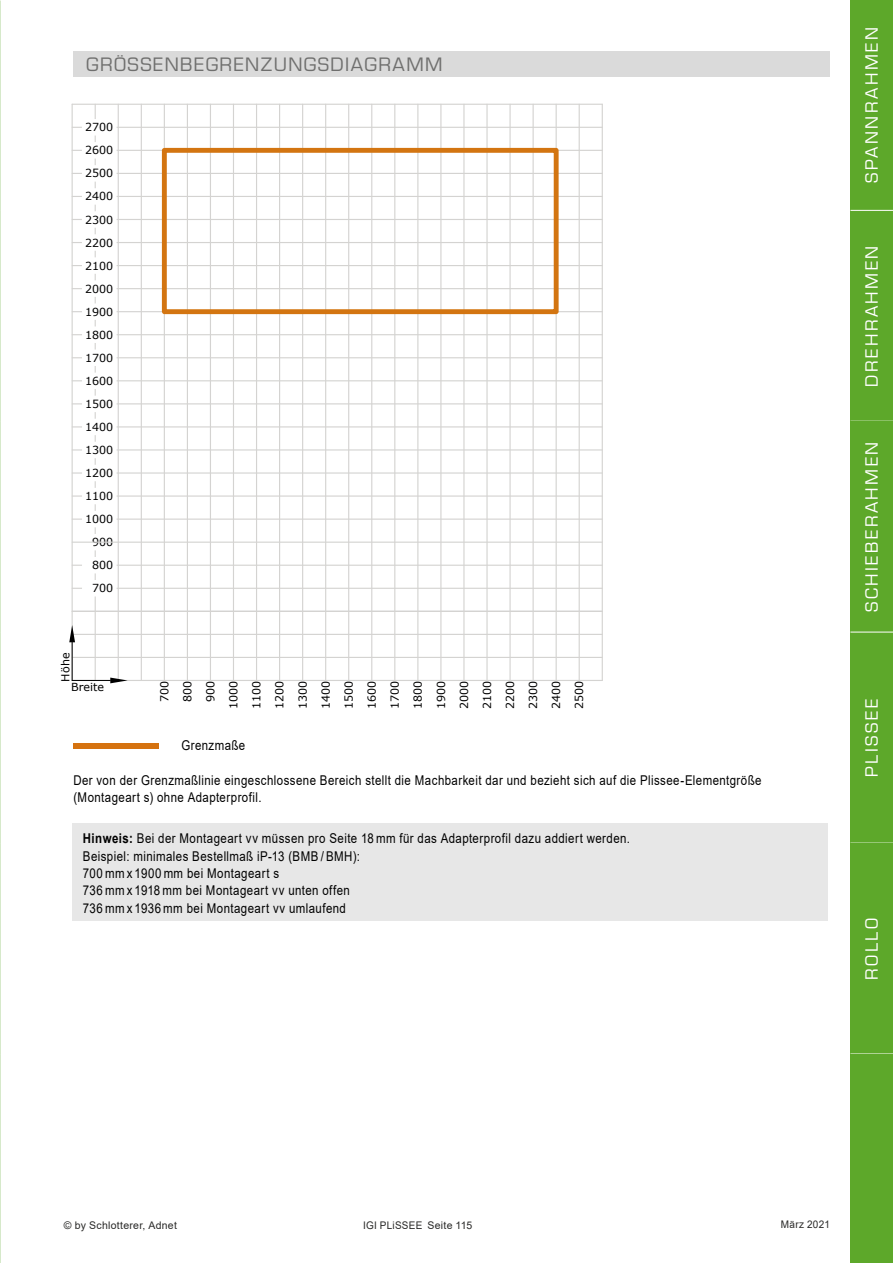
<style>
.page{position:relative;width:893px;height:1263px;background:#fff}
.page>*{position:absolute;margin:0;border:0;box-sizing:border-box;transform-origin:0 0}
.t1{font:18px "Eurostile LT Std";letter-spacing:.08em;color:#6f6f6e}
.t2{font:16.5px "Eurostile LT Std";letter-spacing:.15em;color:#fff}
.t3{font:13.5px/17.2px "Arial";letter-spacing:.035em;color:#000;scale:.85 1}
.t4{font:11.1px/23.1px "Verdana";color:#000;text-align:justify}
.t5{font:10.5px "Arial";letter-spacing:.025em;color:#282827;scale:.95 1}
.t6{font:10.5px "Arial";letter-spacing:.025em;color:#282827}
.s1{font-weight:700}
</style>
<div class="page">
<svg style="left:0;top:1212px;width:1px;height:25px"></svg>
<div style="left:73px;top:51px;width:757px;height:26px;background:#dadada"></div>
<hr style="left:95px;top:104px;width:1px;height:576px;background:#d4d3d1">
<hr style="left:72px;top:104px;width:1px;height:576px;background:#d4d3d1">
<hr style="left:72px;top:588px;width:530px;height:1px;background:#d4d3d1">
<hr style="left:72px;top:565px;width:530px;height:1px;background:#d4d3d1">
<hr style="left:72px;top:518px;width:530px;height:2px;background:#d4d3d1">
<hr style="left:72px;top:495px;width:530px;height:2px;background:#d4d3d1">
<hr style="left:72px;top:472px;width:530px;height:2px;background:#d4d3d1">
<hr style="left:72px;top:449px;width:530px;height:1px;background:#d4d3d1">
<hr style="left:72px;top:426px;width:530px;height:1px;background:#d4d3d1">
<hr style="left:72px;top:403px;width:530px;height:1px;background:#d4d3d1">
<hr style="left:72px;top:380px;width:530px;height:1px;background:#d4d3d1">
<hr style="left:72px;top:357px;width:530px;height:1px;background:#d4d3d1">
<hr style="left:72px;top:334px;width:530px;height:1px;background:#d4d3d1">
<hr style="left:72px;top:311px;width:530px;height:1px;background:#d4d3d1">
<hr style="left:72px;top:288px;width:530px;height:1px;background:#d4d3d1">
<hr style="left:72px;top:265px;width:530px;height:1px;background:#d4d3d1">
<hr style="left:72px;top:242px;width:530px;height:1px;background:#d4d3d1">
<hr style="left:72px;top:219px;width:530px;height:1px;background:#d4d3d1">
<hr style="left:72px;top:196px;width:530px;height:1px;background:#d4d3d1">
<hr style="left:72px;top:173px;width:530px;height:1px;background:#d4d3d1">
<hr style="left:72px;top:150px;width:530px;height:1px;background:#d4d3d1">
<hr style="left:72px;top:127px;width:530px;height:1px;background:#d4d3d1">
<hr style="left:72px;top:104px;width:530px;height:1px;background:#d4d3d1">
<hr style="left:118px;top:104px;width:1px;height:576px;background:#d4d3d1">
<hr style="left:164px;top:104px;width:1px;height:576px;background:#d4d3d1">
<hr style="left:187px;top:104px;width:1px;height:576px;background:#d4d3d1">
<hr style="left:210px;top:104px;width:1px;height:576px;background:#d4d3d1">
<hr style="left:233px;top:104px;width:1px;height:576px;background:#d4d3d1">
<hr style="left:256px;top:104px;width:1px;height:576px;background:#d4d3d1">
<hr style="left:279px;top:104px;width:1px;height:576px;background:#d4d3d1">
<hr style="left:302px;top:104px;width:1px;height:576px;background:#d4d3d1">
<hr style="left:325px;top:104px;width:1px;height:576px;background:#d4d3d1">
<hr style="left:348px;top:104px;width:1px;height:576px;background:#d4d3d1">
<hr style="left:371px;top:104px;width:1px;height:576px;background:#d4d3d1">
<hr style="left:394px;top:104px;width:1px;height:576px;background:#d4d3d1">
<hr style="left:417px;top:104px;width:1px;height:576px;background:#d4d3d1">
<hr style="left:440px;top:104px;width:1px;height:576px;background:#d4d3d1">
<hr style="left:463px;top:104px;width:1px;height:576px;background:#d4d3d1">
<hr style="left:486px;top:104px;width:2px;height:576px;background:#d4d3d1">
<hr style="left:509px;top:104px;width:2px;height:576px;background:#d4d3d1">
<hr style="left:533px;top:104px;width:1px;height:576px;background:#d4d3d1">
<hr style="left:556px;top:104px;width:1px;height:576px;background:#d4d3d1">
<hr style="left:579px;top:104px;width:1px;height:576px;background:#d4d3d1">
<hr style="left:602px;top:104px;width:1px;height:576px;background:#d4d3d1">
<svg style="left:82px;top:488px;width:35px;height:16px"></svg>
<svg style="left:82px;top:442px;width:35px;height:16px"></svg>
<svg style="left:82px;top:396px;width:35px;height:16px"></svg>
<svg style="left:82px;top:349px;width:35px;height:17px"></svg>
<svg style="left:82px;top:303px;width:35px;height:17px"></svg>
<svg style="left:82px;top:257px;width:35px;height:17px"></svg>
<svg style="left:82px;top:165px;width:35px;height:17px"></svg>
<svg style="left:82px;top:534px;width:35px;height:16px"></svg>
<svg style="left:82px;top:326px;width:35px;height:17px"></svg>
<svg style="left:82px;top:465px;width:35px;height:16px"></svg>
<svg style="left:82px;top:511px;width:35px;height:16px"></svg>
<svg style="left:82px;top:280px;width:35px;height:17px"></svg>
<svg style="left:82px;top:373px;width:35px;height:16px"></svg>
<svg style="left:82px;top:419px;width:35px;height:16px"></svg>
<svg style="left:82px;top:188px;width:35px;height:17px"></svg>
<svg style="left:82px;top:142px;width:35px;height:17px"></svg>
<div style="left:162px;top:148px;width:397px;height:166px;border:5px solid #d37511"></div>
<svg style="left:82px;top:234px;width:35px;height:17px"></svg>
<svg style="left:82px;top:211px;width:35px;height:17px"></svg>
<hr style="left:141px;top:104px;width:1px;height:576px;background:#d4d3d1">
<hr style="left:72px;top:542px;width:530px;height:1px;background:#d4d3d1">
<svg style="left:82px;top:580px;width:35px;height:16px"></svg>
<svg style="left:82px;top:557px;width:35px;height:16px"></svg>
<hr style="left:72px;top:680px;width:530px;height:1px;background:#d4d3d1">
<hr style="left:72px;top:657px;width:530px;height:1px;background:#d4d3d1">
<hr style="left:72px;top:634px;width:530px;height:1px;background:#d4d3d1">
<hr style="left:72px;top:611px;width:530px;height:1px;background:#d4d3d1">
<svg style="left:69px;top:625px;width:6px;height:17px"></svg>
<hr style="left:72px;top:642px;width:1px;height:38px;background:#000">
<svg style="left:110px;top:677px;width:18px;height:6px"></svg>
<hr style="left:72px;top:680px;width:38px;height:1px;background:#000">
<svg style="left:82px;top:119px;width:35px;height:17px"></svg>
<div style="left:73px;top:743px;width:85px;height:5px;background:#d5720f"></div>
<div style="left:72px;top:823px;width:756px;height:98px;background:#e7e7e7"></div>
<div style="left:850px;top:211px;width:43px;height:210px;background:#5da82a"></div>
<div style="left:850px;top:422px;width:43px;height:210px;background:#5da82a"></div>
<div style="left:850px;top:633px;width:43px;height:210px;background:#5da82a"></div>
<div style="left:850px;top:844px;width:43px;height:210px;background:#5da82a"></div>
<hr style="left:850px;top:1053px;width:43px;height:1px;background:#fff">
<div style="left:850px;top:1054px;width:43px;height:209px;background:#5da82a"></div>
<div style="left:850px;top:0;width:43px;height:210px;background:#5da82a"></div>
<h1 class="t1" style="left:86px;top:53px;width:358px">GRÖSSENBEGRENZUNGSDIAGRAMM</h1>
<p class="t4" style="left:85px;top:116px;width:30px">2700</p>
<p class="t4" style="left:85px;top:139px;width:30px">2600</p>
<p class="t4" style="left:85px;top:162px;width:30px">2500</p>
<p class="t4" style="left:85px;top:185px;width:30px">2400</p>
<p class="t4" style="left:85px;top:208px;width:30px">2300</p>
<p class="t4" style="left:85px;top:231px;width:30px">2200</p>
<p class="t4" style="left:85px;top:254px;width:30px">2100</p>
<p class="t4" style="left:85px;top:277px;width:30px">2000</p>
<p class="t4" style="left:85px;top:300px;width:30px">1900</p>
<p class="t4" style="left:85px;top:323px;width:30px">1800</p>
<p class="t4" style="left:85px;top:346px;width:30px">1700</p>
<p class="t4" style="left:85px;top:369px;width:30px">1600</p>
<p class="t4" style="left:85px;top:415px;width:30px">1400</p>
<p class="t4" style="left:85px;top:392px;width:30px">1500</p>
<p class="t4" style="left:85px;top:438px;width:30px">1300</p>
<p class="t4" style="left:85px;top:461px;width:30px">1200</p>
<p class="t4" style="left:85px;top:507px;width:30px">1000</p>
<p class="t4" style="left:85px;top:484px;width:30px">1100</p>
<p class="t4" style="left:92px;top:530px;width:23px">900</p>
<p class="t4" style="left:92px;top:553px;width:23px">800</p>
<p class="t4" style="left:92px;top:577px;width:23px">700</p>
<p class="t4" style="left:54px;top:681px;width:30px;rotate:-90deg">Höhe</p>
<p class="t4" style="left:71px;top:676px;width:34px">Breite</p>
<p class="t4" style="left:153px;top:702px;width:23px;rotate:-90deg">700<br>800<br>900</p>
<p class="t4" style="left:291px;top:709px;width:30px;rotate:-90deg">1300<br>1400<br>1500<br>1600<br>1700<br>1800<br>1900<br>2000<br>2100<br>2200<br>2300<br>2400<br>2500</p>
<p class="t4" style="left:222px;top:709px;width:30px;rotate:-90deg">1000<br>1100<br>1200</p>
<p class="t3" style="left:181px;top:737px;width:77px">Grenzmaße</p>
<p class="t3" style="left:73px;top:771px;width:811px">Der von der Grenzmaßlinie eingeschlossene Bereich stellt die Machbarkeit dar und bezieht sich auf die Plissee-Elementgröße (Montageart s) ohne Adapterprofil.</p>
<p class="t3" style="left:83px;top:830px;width:645px"><span class="s1">Hinweis:</span> Bei der Montageart vv müssen pro Seite 18 mm für das Adapterprofil dazu addiert werden.<br>Beispiel: minimales Bestellmaß iP-13 (BMB / BMH):<br>700 mm x 1900 mm bei Montageart s<br>736 mm x 1918 mm bei Montageart vv unten offen<br>736 mm x 1936 mm bei Montageart vv umlaufend</p>
<p class="t2" style="left:862px;top:183px;width:157px;rotate:-90deg">SPANNRAHMEN</p>
<p class="t2" style="left:862px;top:387px;width:142px;rotate:-90deg">DREHRAHMEN</p>
<p class="t2" style="left:862px;top:612px;width:172px;rotate:-90deg">SCHIEBERAHMEN</p>
<p class="t2" style="left:862px;top:797px;width:123px;rotate:-90deg">PLISSE iP13</p>
<p class="t2" style="left:862px;top:777px;width:79px;rotate:-90deg">PLISSEE</p>
<p class="t2" style="left:862px;top:980px;width:64px;rotate:-90deg">ROLLO</p>
<p class="t6" style="left:64px;top:1218px;width:114px">© by Schlotterer, Adnet</p>
<p class="t5" style="left:363px;top:1218px;width:117px">IGI PLiSSEE Seite 115</p>
<p class="t5" style="left:781px;top:1217px;width:53px">März 2021</p>
</div>
